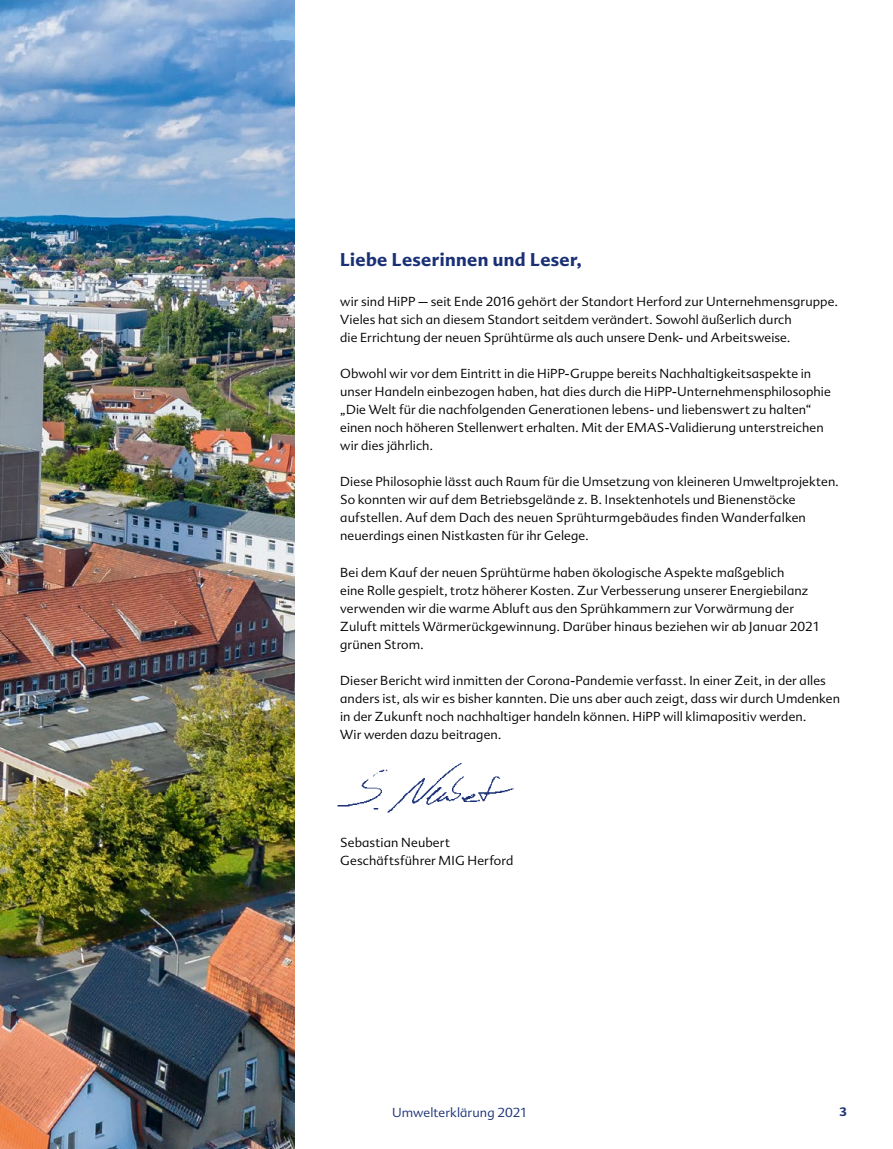
<style>
.page{position:relative;width:893px;height:1149px;background:#fff}
.page>*{position:absolute;margin:0;border:0;box-sizing:border-box;transform-origin:0 0}
.t1{font:700 18px "Advert Pro";letter-spacing:.02em;color:#193076}
.t2{font:300 12.75px/18px "Advert Pro";letter-spacing:.01em;color:#000}
.t3{font:300 12.75px "Advert Pro";letter-spacing:.01em;color:#193076}
.t4{font:700 12px "Advert Pro";color:#193076}
</style>
<div class="page">
<img style="left:0;top:0;width:294px;height:1148px">
<img style="left:337px;top:763px;width:177px;height:50px">
<h1 class="t1" style="left:340px;top:247px;width:243px">Liebe Leserinnen und Leser,</h1>
<p class="t2" style="left:340px;top:293px;width:499px">wir sind HiPP – seit Ende 2016 gehört der Standort Herford zur Unternehmensgruppe.<br>Vieles hat sich an diesem Standort seitdem verändert. Sowohl äußerlich durch<br>die Errichtung der neuen Sprühtürme als auch unsere Denk- und Arbeitsweise.</p>
<p class="t2" style="left:340px;top:365px;width:492px">Obwohl wir vor dem Eintritt in die HiPP-Gruppe bereits Nachhaltigkeitsaspekte in unser Handeln einbezogen haben, hat dies durch die HiPP-Unternehmensphilosophie „Die Welt für die nachfolgenden Generationen lebens- und liebenswert zu halten“ einen noch höheren Stellenwert erhalten. Mit der EMAS-Validierung unterstreichen wir dies jährlich.</p>
<p class="t2" style="left:340px;top:473px;width:500px">Diese Philosophie lässt auch Raum für die Umsetzung von kleineren Umweltprojekten.<br>So konnten wir auf dem Betriebsgelände z. B. Insektenhotels und Bienenstöcke aufstellen. Auf dem Dach des neuen Sprühturmgebäudes finden Wanderfalken neuerdings einen Nistkasten für ihr Gelege.</p>
<p class="t2" style="left:340px;top:563px;width:480px">Bei dem Kauf der neuen Sprühtürme haben ökologische Aspekte maßgeblich<br>eine Rolle gespielt, trotz höherer Kosten. Zur Verbesserung unserer Energiebilanz verwenden wir die warme Abluft aus den Sprühkammern zur Vorwärmung der Zuluft mittels Wärmerückgewinnung. Darüber hinaus beziehen wir ab Januar 2021 grünen Strom.</p>
<p class="t2" style="left:340px;top:671px;width:501px">Dieser Bericht wird inmitten der Corona-Pandemie verfasst. In einer Zeit, in der alles anders ist, als wir es bisher kannten. Die uns aber auch zeigt, dass wir durch Umdenken in der Zukunft noch nachhaltiger handeln können. HiPP will klimapositiv werden.<br>Wir werden dazu beitragen.</p>
<p class="t2" style="left:340px;top:833px;width:175px">Sebastian Neubert<br>Geschäftsführer MIG Herford</p>
<p class="t3" style="left:392px;top:1104px;width:136px">Umwelterklärung 2021</p>
<p class="t4" style="left:839px;top:1102px;width:9px">3</p>
</div>
